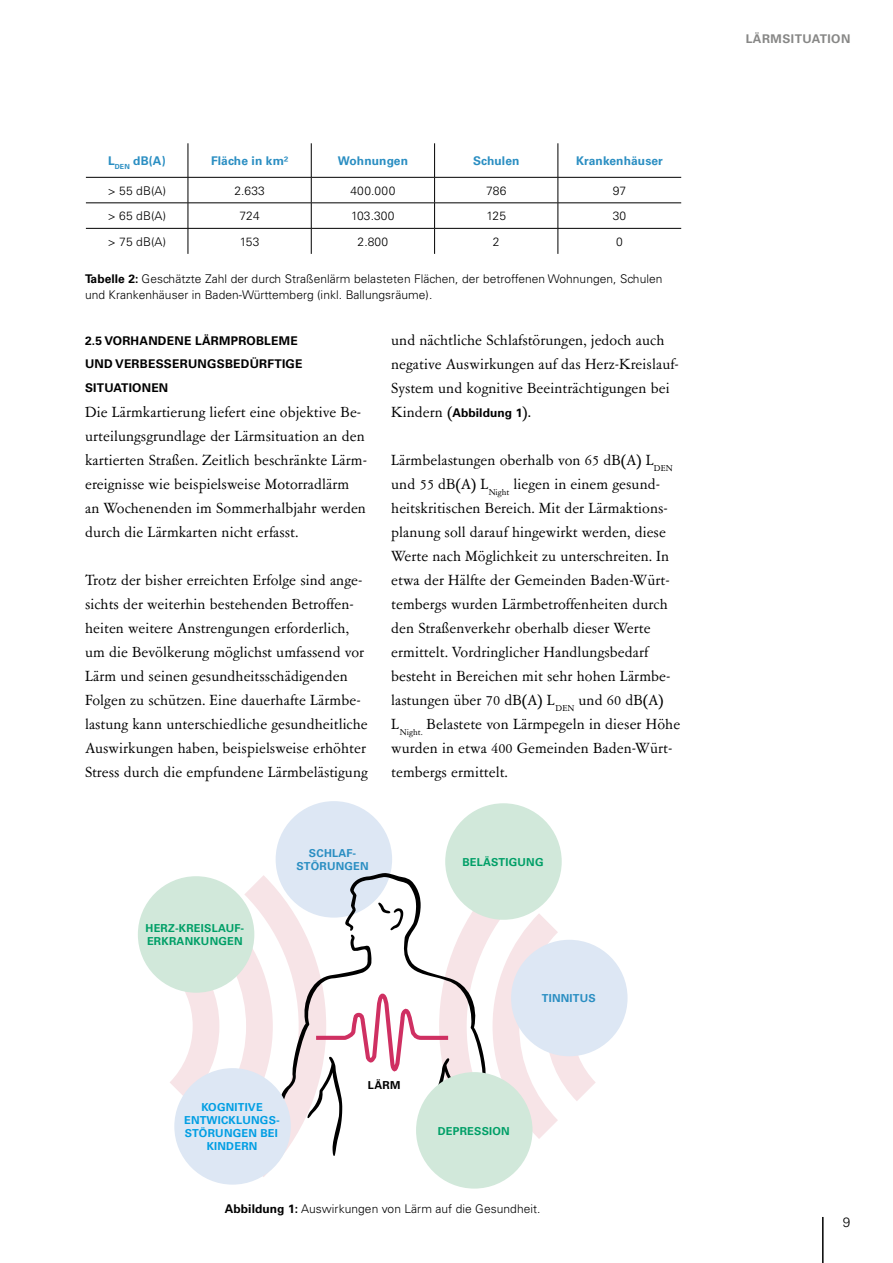
<style>
.page{position:relative;width:893px;height:1263px;background:#fff}
.page>*{position:absolute;margin:0;border:0;box-sizing:border-box;transform-origin:0 0}
.t1{font:16.5px/24px "Garamont Amst SBOP Rom";letter-spacing:.005em;color:#000}
.t2{font:300 13.5px "Univers";color:#000}
.t3{font:300 12px/16.5px "Univers";letter-spacing:.005em;color:#000}
.t4{font:700 12px/22.5px "Univers";letter-spacing:.02em;color:#000}
.t5{font:700 12px "Univers";letter-spacing:.01em;color:#2a8ec2}
.t6{font:700 12px "Univers";letter-spacing:.04em;color:#878786}
.t7{font:700 10.95px/13.2px "Univers";letter-spacing:.02em;color:#009f67}
.t8{font:700 10.95px/13.2px "Univers";letter-spacing:.02em;color:#009ee3;text-align:center}
.t9{font:700 10.95px/13.2px "Univers";letter-spacing:.02em;color:#2a8ec2;text-align:center}
.t10{font:700 10.95px "Univers";color:#000}
.s1{font-weight:700}
.s2{font-family:"Garamont Amst SBOP Rom";font-weight:400;font-size:16.5px}
</style>
<div class="page">
<hr style="left:822px;top:1217px;width:2px;height:46px;background:#000">
<hr style="left:188px;top:143px;width:1px;height:34px;background:#000">
<hr style="left:311px;top:143px;width:1px;height:34px;background:#000">
<hr style="left:434px;top:143px;width:1px;height:34px;background:#000">
<hr style="left:558px;top:143px;width:1px;height:34px;background:#000">
<hr style="left:86px;top:177px;width:102px;height:1px;background:#000">
<hr style="left:188px;top:177px;width:123px;height:1px;background:#000">
<hr style="left:311px;top:177px;width:124px;height:1px;background:#000">
<hr style="left:435px;top:177px;width:123px;height:1px;background:#000">
<hr style="left:558px;top:177px;width:123px;height:1px;background:#000">
<hr style="left:86px;top:203px;width:102px;height:1px;background:#000">
<hr style="left:188px;top:203px;width:123px;height:1px;background:#000">
<hr style="left:311px;top:203px;width:124px;height:1px;background:#000">
<hr style="left:435px;top:203px;width:123px;height:1px;background:#000">
<hr style="left:558px;top:203px;width:123px;height:1px;background:#000">
<hr style="left:86px;top:228px;width:102px;height:1px;background:#000">
<hr style="left:188px;top:228px;width:123px;height:1px;background:#000">
<svg style="left:188px;top:178px;width:1px;height:76px"></svg>
<hr style="left:311px;top:228px;width:124px;height:1px;background:#000">
<svg style="left:311px;top:178px;width:1px;height:76px"></svg>
<hr style="left:435px;top:228px;width:123px;height:1px;background:#000">
<svg style="left:434px;top:178px;width:1px;height:76px"></svg>
<hr style="left:558px;top:228px;width:123px;height:1px;background:#000">
<svg style="left:558px;top:178px;width:1px;height:76px"></svg>
<div style="left:276px;top:801px;width:116px;height:117px;background:#dde7f4;border-radius:50%"></div>
<div style="left:138px;top:876px;width:116px;height:117px;background:#d1e8da;border-radius:50%"></div>
<div style="left:511px;top:940px;width:117px;height:116px;background:#dde7f4;border-radius:50%"></div>
<div style="left:416px;top:1072px;width:116px;height:116px;background:#d1e8da;border-radius:50%"></div>
<svg style="left:170px;top:875px;width:426px;height:302px"></svg>
<div style="left:445px;top:803px;width:117px;height:117px;background:#d1e8da;border-radius:50%"></div>
<p class="t5" style="left:108px;top:154px;width:59px">L<sub>DEN</sub> dB(A)</p>
<p class="t5" style="left:211px;top:154px;width:79px">Fläche in km²</p>
<p class="t5" style="left:338px;top:154px;width:72px">Wohnungen</p>
<p class="t5" style="left:473px;top:154px;width:48px">Schulen</p>
<p class="t5" style="left:576px;top:154px;width:88px">Krankenhäuser</p>
<p class="t3" style="left:108px;top:182px;width:60px">&gt; 55 dB(A)</p>
<p class="t3" style="left:234px;top:182px;width:32px">2.633</p>
<p class="t3" style="left:350px;top:182px;width:46px">400.000</p>
<p class="t3" style="left:486px;top:182px;width:22px">786</p>
<p class="t3" style="left:613px;top:182px;width:15px">97</p>
<p class="t3" style="left:108px;top:208px;width:60px">&gt; 65 dB(A)</p>
<p class="t3" style="left:239px;top:208px;width:22px">724</p>
<p class="t3" style="left:351px;top:208px;width:45px">103.300</p>
<p class="t3" style="left:486px;top:208px;width:21px">125</p>
<p class="t3" style="left:613px;top:208px;width:15px">30</p>
<p class="t3" style="left:108px;top:233px;width:60px">&gt; 75 dB(A)</p>
<p class="t3" style="left:240px;top:233px;width:21px">153</p>
<p class="t3" style="left:358px;top:233px;width:32px">2.800</p>
<p class="t3" style="left:493px;top:233px;width:8px">2</p>
<p class="t3" style="left:616px;top:233px;width:8px">0</p>
<p class="t3" style="left:85px;top:270px;width:579px"><span class="s1">Tabelle 2:</span> Geschätzte Zahl der durch Straßenlärm belasteten Flächen, der betroffenen Wohnungen, Schulen und Krankenhäuser in Baden-Württemberg (inkl. Ballungsräume).</p>
<p class="t4" style="left:85px;top:330px;width:219px">2.5 VORHANDENE LÄRMPROBLEME<br>UND VERBESSERUNGSBEDÜRFTIGE</p>
<p class="t4" style="left:85px;top:376px;width:85px">SITUATIONEN</p>
<p class="t1" style="left:85px;top:401px;width:284px">Die Lärmkartierung liefert eine objektive Be&shy;urteilungsgrundlage der Lärmsituation an den kartierten Straßen. Zeitlich beschränkte Lärm&shy;ereignisse wie beispielsweise Motorradlärm an Wochenenden im Sommerhalbjahr werden durch die Lärmkarten nicht erfasst.</p>
<p class="t1" style="left:85px;top:569px;width:284px">Trotz der bisher erreichten Erfolge sind ange&shy;sichts der weiterhin bestehenden Betroffen&shy;heiten weitere Anstrengungen erforderlich, um die Bevölkerung möglichst umfassend vor Lärm und seinen gesundheitsschädigenden Folgen zu schützen. Eine dauerhafte Lärmbe&shy;lastung kann unterschiedliche gesundheitliche Auswirkungen haben, beispielsweise erhöhter Stress durch die empfundene Lärmbelästigung</p>
<p class="t1" style="left:391px;top:329px;width:289px">und nächtliche Schlafstörungen, jedoch auch negative Auswirkungen auf das Herz-Kreislauf-<br>System und kognitive Beeinträchtigungen bei</p>
<p class="t4" style="left:391px;top:402px;width:141px"><span class="s2">Kindern (</span>Abbildung 1<span class="s2">)</span>.</p>
<p class="t1" style="left:391px;top:449px;width:290px">Lärmbelastungen oberhalb von 65 dB(A) L<sub>DEN </sub>und 55 dB(A) L<sub>Night</sub> liegen in einem gesund&shy;heitskritischen Bereich. Mit der Lärmaktions&shy;planung soll darauf hingewirkt werden, diese Werte nach Möglichkeit zu unterschreiten. In etwa der Hälfte der Gemeinden Baden-Würt&shy;tembergs wurden Lärmbetroffenheiten durch den Straßenverkehr oberhalb dieser Werte ermittelt. Vordringlicher Handlungsbedarf besteht in Bereichen mit sehr hohen Lärmbe&shy;lastungen über 70 dB(A) L<sub>DEN</sub> und 60 dB(A)<br>L<sub>Night.</sub> Belastete von Lärmpegeln in dieser Höhe wurden in etwa 400 Gemeinden Baden-Würt&shy;tembergs ermittelt.</p>
<p class="t7" style="left:146px;top:922px;width:100px">HERZ-KREISLAUF-<br>ERKRANKUNGEN</p>
<p class="t9" style="left:297px;top:846px;width:74px">SCHLAF-<br>STÖRUNGEN</p>
<p class="t7" style="left:462px;top:855px;width:83px">BELÄSTIGUNG</p>
<p class="t9" style="left:542px;top:992px;width:55px">TINNITUS</p>
<p class="t8" style="left:184px;top:1100px;width:97px">KOGNITIVE<br>ENTWICKLUNGS-<br>STÖRUNGEN BEI<br>KINDERN</p>
<p class="t10" style="left:368px;top:1079px;width:34px">LÄRM</p>
<p class="t7" style="left:438px;top:1124px;width:73px">DEPRESSION</p>
<p class="t3" style="left:225px;top:1200px;width:317px"><span class="s1">Abbildung 1:</span> Auswirkungen von Lärm auf die Gesundheit.</p>
<p class="t6" style="left:746px;top:32px;width:106px">LÄRMSITUATION</p>
<p class="t2" style="left:843px;top:1214px;width:9px">9</p>
</div>
